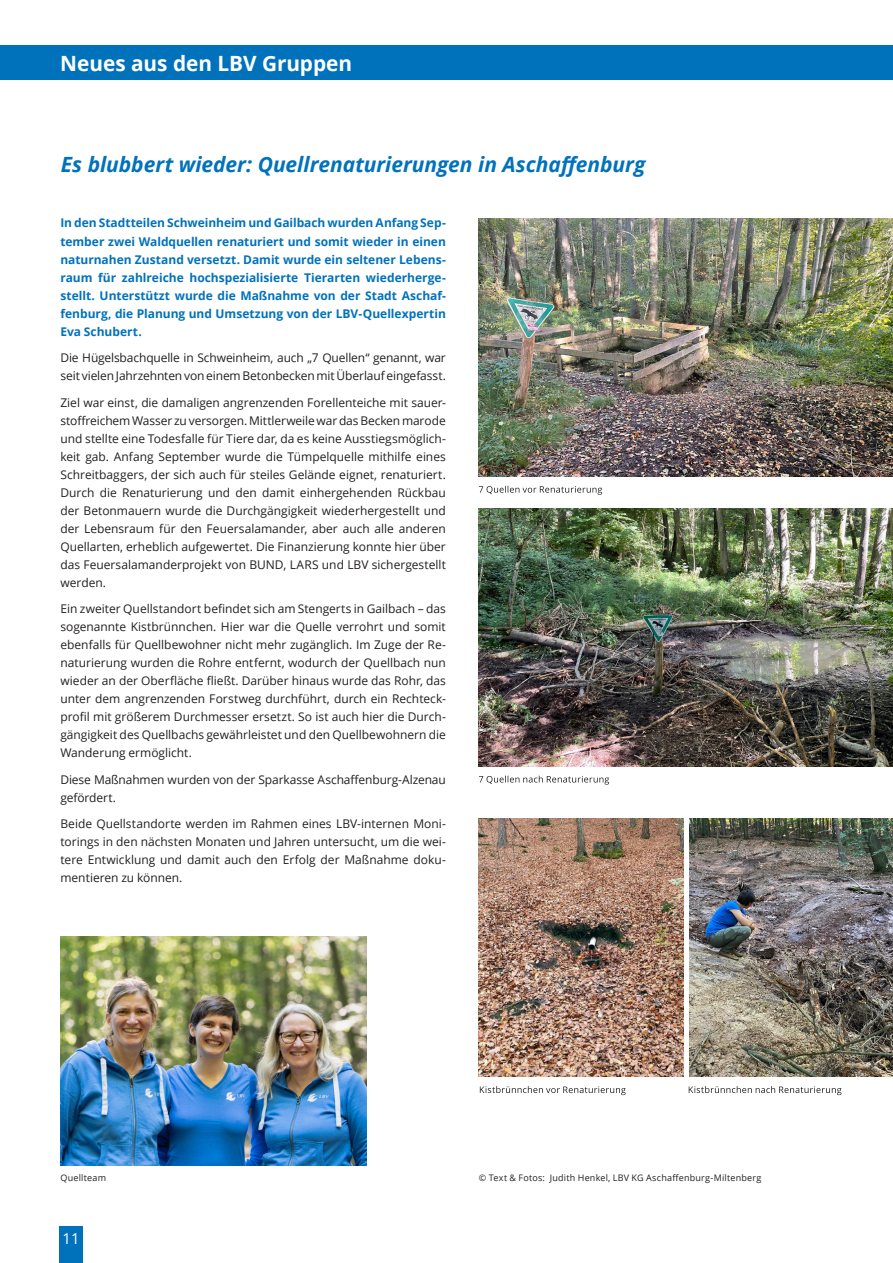
<style>
.page{position:relative;width:893px;height:1263px;background:#fff}
.page>*{position:absolute;margin:0;border:0;box-sizing:border-box;transform-origin:0 0}
.t1{font:italic 700 21px "Open Sans";color:#0072bc}
.t2{font:700 21px "Open Sans";color:#fff}
.t3{font:15px "Open Sans";color:#fff}
.t4{font:12px/18px "Open Sans";letter-spacing:-.005em;color:#231f20;text-align:justify}
.t5{font:700 12px/18px "Open Sans";color:#0072bc;text-align:justify}
.t6{font:9px "Open Sans";letter-spacing:.025em;color:#231f20}
</style>
<div class="page">
<div style="left:60px;top:1226px;width:23px;height:37px;background:#0072bc"></div>
<div style="left:0;top:46px;width:893px;height:34px;background:#0072bc"></div>
<img style="left:479px;top:218px;width:414px;height:258px">
<img style="left:479px;top:508px;width:414px;height:258px">
<svg style="left:479px;top:486px;width:123px;height:9px"></svg>
<svg style="left:479px;top:776px;width:130px;height:9px"></svg>
<img style="left:479px;top:819px;width:414px;height:258px">
<svg style="left:480px;top:1086px;width:146px;height:9px"></svg>
<svg style="left:689px;top:1086px;width:152px;height:9px"></svg>
<img style="left:60px;top:936px;width:306px;height:229px">
<div style="left:684px;top:812px;width:5px;height:271px;background:#fff"></div>
<h1 class="t2" style="left:60px;top:48px;width:293px">Neues aus den LBV Gruppen</h1>
<h1 class="t1" style="left:61px;top:150px;width:586px">Es blubbert wieder: Quellrenaturierungen in Aschaffenburg</h1>
<p class="t5" style="left:60px;top:214px;width:387px">In den Stadtteilen Schweinheim und Gailbach wurden Anfang Sep&shy;tember zwei Waldquellen renaturiert und somit wieder in einen naturnahen Zustand versetzt. Damit wurde ein seltener Lebens&shy;raum für zahlreiche hochspezialisierte Tierarten wiederherge&shy;stellt. Unterstützt wurde die Maßnahme von der Stadt Aschaf&shy;fenburg, die Planung und Umsetzung von der LBV-Quellexpertin Eva Schubert.</p>
<p class="t4" style="left:60px;top:348px;width:387px">Die Hügelsbachquelle in Schweinheim, auch „7 Quellen“ genannt, war seit vielen Jahrzehnten von einem Betonbecken mit Überlauf eingefasst.</p>
<p class="t4" style="left:60px;top:393px;width:387px">Ziel war einst, die damaligen angrenzenden Forellenteiche mit sauer&shy;stoffreichem Wasser zu versorgen. Mittlerweile war das Becken marode und stellte eine Todesfalle für Tiere dar, da es keine Ausstiegsmöglich&shy;keit gab. Anfang September wurde die Tümpelquelle mithilfe eines Schreitbaggers, der sich auch für steiles Gelände eignet, renaturiert.<br>Durch die Renaturierung und den damit einhergehenden Rückbau der Betonmauern wurde die Durchgängigkeit wiederhergestellt und der Lebensraum für den Feuersalamander, aber auch alle anderen Quellarten, erheblich aufgewertet. Die Finanzierung konnte hier über das Feuersalamanderprojekt von BUND, LARS und LBV sichergestellt werden.</p>
<p class="t4" style="left:60px;top:599px;width:387px">Ein zweiter Quellstandort befindet sich am Stengerts in Gailbach – das sogenannte Kistbrünnchen. Hier war die Quelle verrohrt und somit ebenfalls für Quellbewohner nicht mehr zugänglich. Im Zuge der Re&shy;naturierung wurden die Rohre entfernt, wodurch der Quellbach nun wieder an der Oberfläche fließt. Darüber hinaus wurde das Rohr, das unter dem angrenzenden Forstweg durchführt, durch ein Rechteck&shy;profil mit größerem Durchmesser ersetzt. So ist auch hier die Durch&shy;gängigkeit des Quellbachs gewährleistet und den Quellbewohnern die Wanderung ermöglicht.</p>
<p class="t4" style="left:60px;top:770px;width:387px">Diese Maßnahmen wurden von der Sparkasse Aschaffenburg-Alzenau gefördert.</p>
<p class="t4" style="left:60px;top:814px;width:387px">Beide Quellstandorte werden im Rahmen eines LBV-internen Moni&shy;torings in den nächsten Monaten und Jahren untersucht, um die wei&shy;tere Entwicklung und damit auch den Erfolg der Maßnahme doku&shy;mentieren zu können.</p>
<p class="t6" style="left:60px;top:1172px;width:47px">Quellteam</p>
<p class="t6" style="left:479px;top:1172px;width:284px">© Text &amp; Fotos: Judith Henkel, LBV KG Aschaffenburg-Miltenberg</p>
<p class="t3" style="left:63px;top:1229px;width:19px">11</p>
</div>
